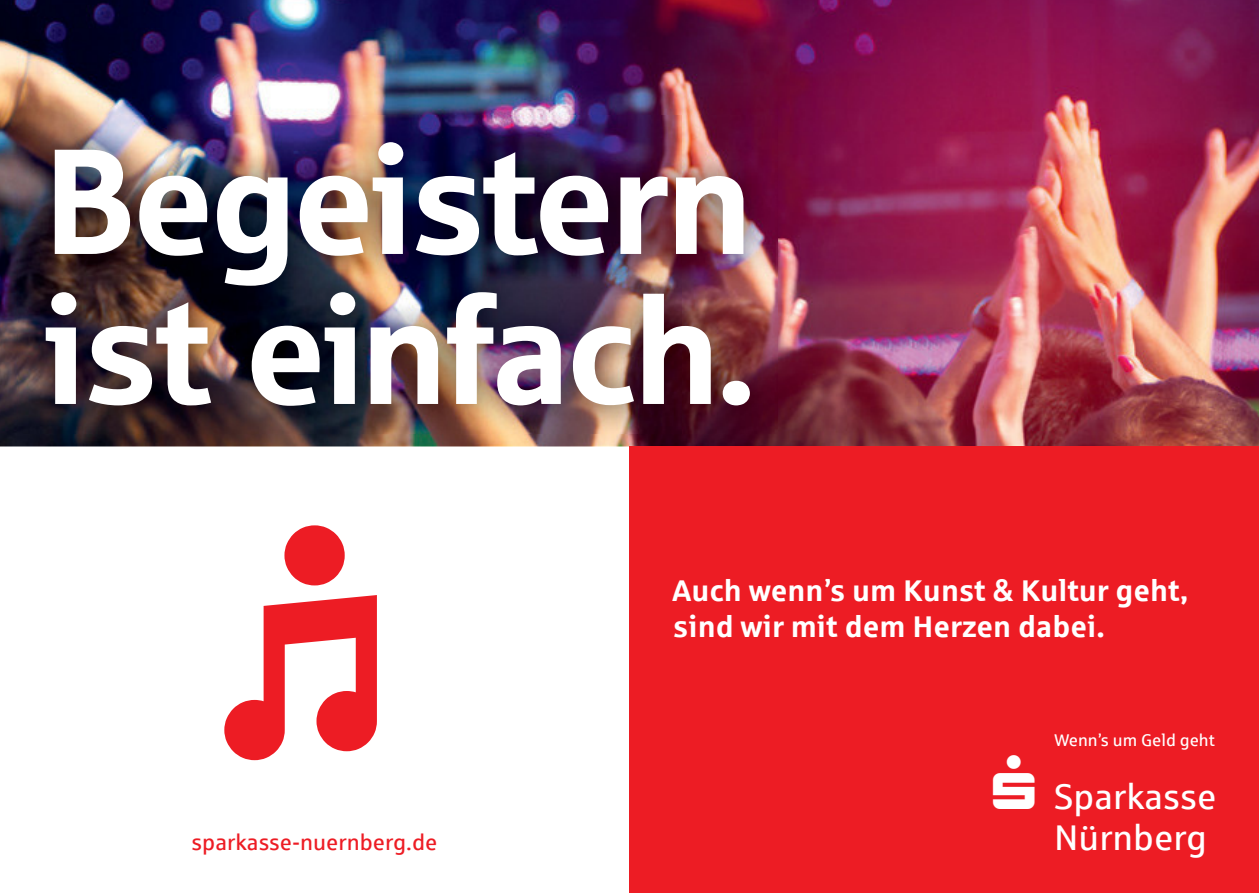
<style>
.page{position:relative;width:1259px;height:893px;background:#fff}
.page>*{position:absolute;margin:0;border:0;box-sizing:border-box;transform-origin:0 0}
.t1{font:150px/150px "Sparkasse Head";color:#fff}
.t2{font:35.7px/41.4px "Sparkasse Rg";color:#fff;text-align:right}
.t3{font:700 30px/36px "Sparkasse Rg";color:#fff}
.t4{font:22.5px "Sparkasse Rg";color:#ed1c24}
.t5{font:17.1px "Sparkasse Rg";color:#fff}
</style>
<div class="page">
<img style="left:0;top:0;width:1258px;height:446px">
<div style="left:629px;top:446px;width:630px;height:447px;background:#ed1c24"></div>
<svg style="left:284px;top:525px;width:61px;height:60px"></svg>
<svg style="left:224px;top:595px;width:153px;height:165px"></svg>
<img style="left:18px;top:116px;width:759px;height:318px">
<h1 class="t1" style="left:45px;top:139px;width:711px">Begeistern ist einfach.</h1>
<p class="t3" style="left:672px;top:574px;width:517px">Auch wenn’s um Kunst &amp; Kultur geht, sind wir mit dem Herzen dabei.</p>
<p class="t4" style="left:191px;top:834px;width:247px">sparkasse-nuernberg.de</p>
<p class="t5" style="left:1054px;top:734px;width:162px">Wenn’s um Geld geht</p>
<p class="t2" style="left:993px;top:779px;width:225px">▲ Sparkasse<br>Nürnberg</p>
</div>
